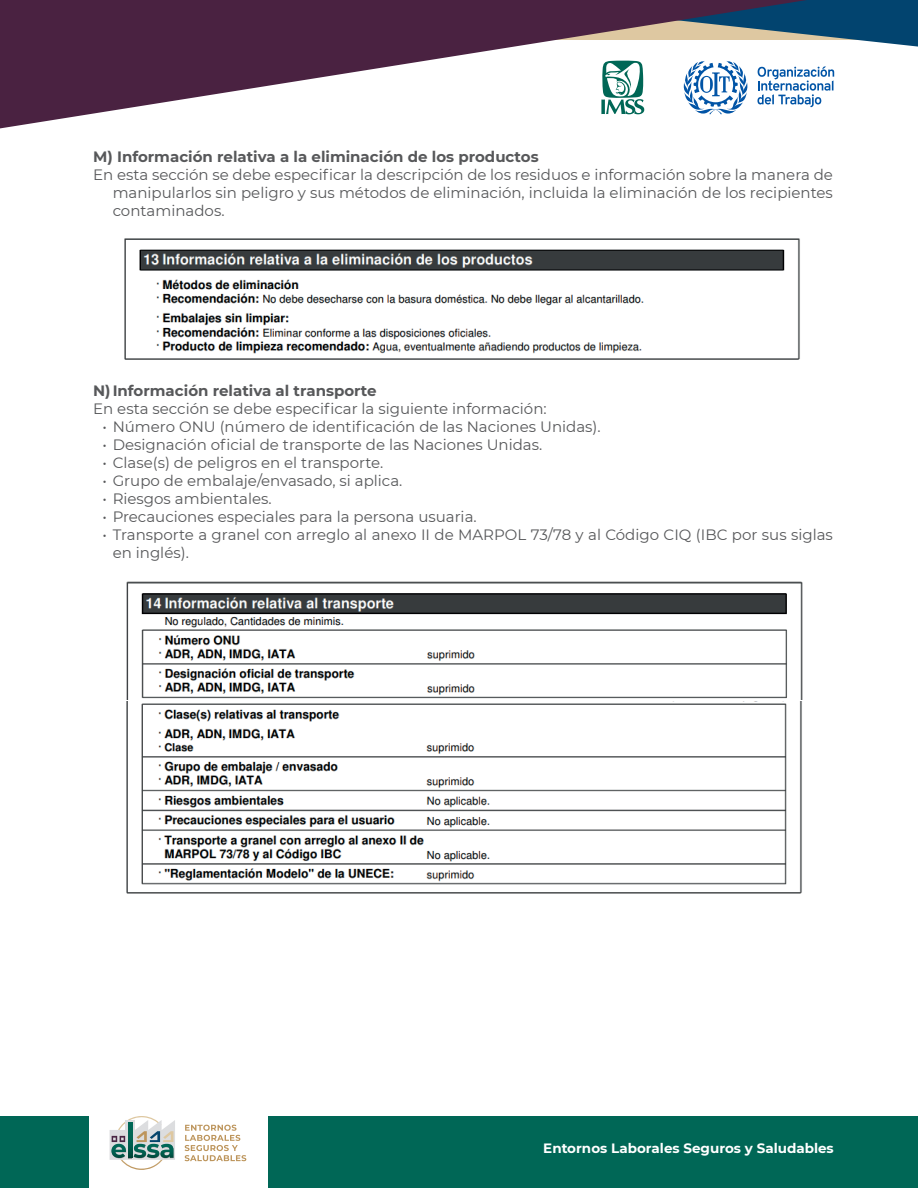
<style>
.page{position:relative;width:918px;height:1188px;background:#fff}
.page>*{position:absolute;margin:0;border:0;box-sizing:border-box;transform-origin:0 0}
.t1{font:15px/18px "Montserrat";color:#57585a;text-align:justify}
.t2{font:700 15px "Montserrat";color:#57585a}
.t3{font:700 13.5px "Montserrat";color:#fff}
</style>
<div class="page">
<div style="left:268px;top:1116px;width:650px;height:72px;background:#006756"></div>
<div style="left:0;top:1116px;width:88px;height:72px;background:#006756"></div>
<svg style="left:0;top:0;width:918px;height:129px"></svg>
<svg style="left:185px;top:1125px;width:61px;height:36px"></svg>
<svg style="left:110px;top:1116px;width:65px;height:54px"></svg>
<img style="left:124px;top:238px;width:676px;height:122px">
<img style="left:126px;top:581px;width:677px;height:313px">
<p class="t2" style="left:93px;top:146px;width:447px">M) Información relativa a la eliminación de los productos</p>
<p class="t1" style="left:113px;top:165px;width:722px;text-indent:-20px">En esta sección se debe especificar la descripción de los residuos e información sobre la manera de manipularlos sin peligro y sus métodos de eliminación, incluida la eliminación de los recipientes contaminados.</p>
<p class="t2" style="left:93px;top:380px;width:285px">N)Información relativa al transporte</p>
<p class="t1" style="left:93px;top:399px;width:455px">En esta sección se debe especificar la siguiente información:</p>
<p class="t1" style="left:102px;top:417px;width:500px">• Número ONU (número de identificación de las Naciones Unidas).</p>
<p class="t1" style="left:102px;top:435px;width:441px">• Designación oficial de transporte de las Naciones Unidas.</p>
<p class="t1" style="left:102px;top:453px;width:282px">• Clase(s) de peligros en el transporte.</p>
<p class="t1" style="left:102px;top:471px;width:301px">• Grupo de embalaje/envasado, si aplica.</p>
<p class="t1" style="left:102px;top:489px;width:171px">• Riesgos ambientales.</p>
<p class="t1" style="left:102px;top:507px;width:376px">• Precauciones especiales para la persona usuaria.</p>
<p class="t1" style="left:113px;top:525px;width:722px;text-indent:-10px">• Transporte a granel con arreglo al anexo II de MARPOL 73/78 y al Código CIQ (IBC por sus siglas en inglés).</p>
<p class="t3" style="left:543px;top:1138px;width:292px">Entornos Laborales Seguros y Saludables</p>
</div>
